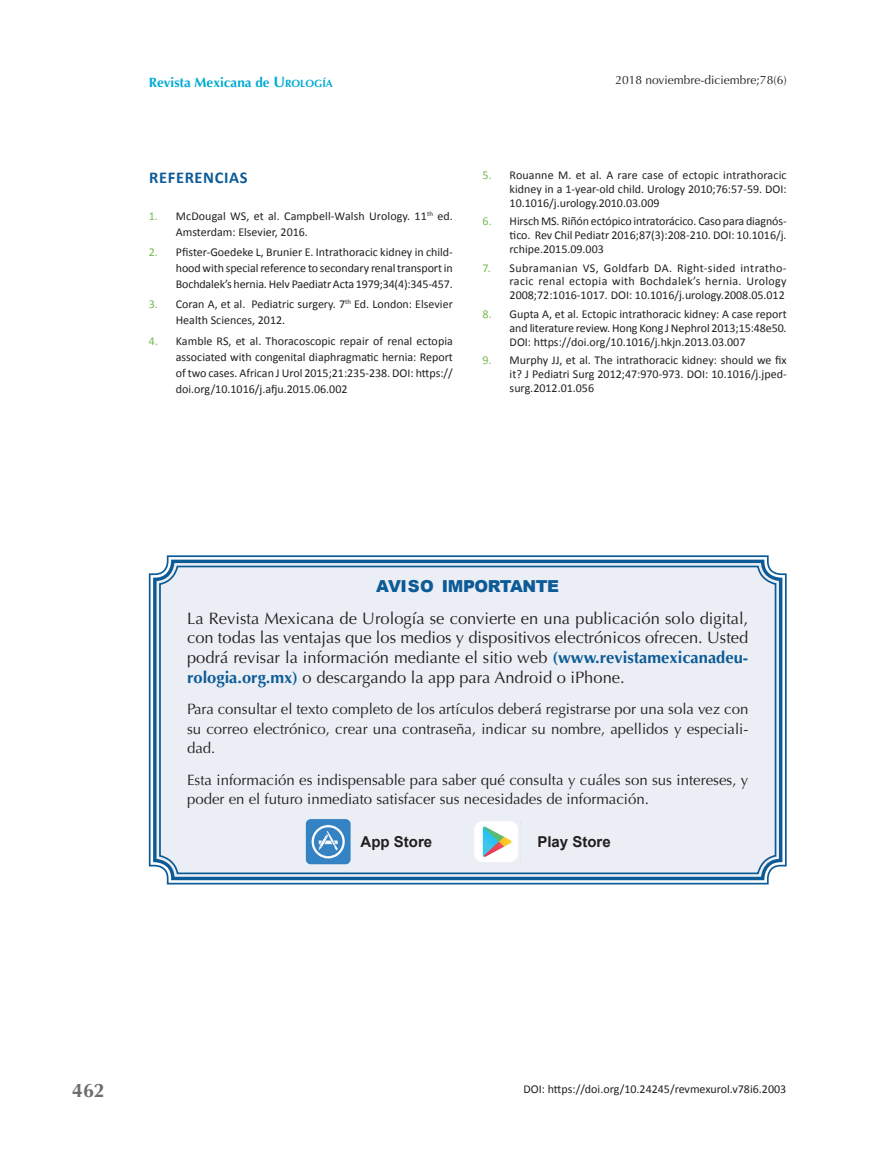
<style>
.page{position:relative;width:893px;height:1149px;background:#fff}
.page>*{position:absolute;margin:0;border:0;box-sizing:border-box;transform-origin:0 0}
.t1{font:700 19.5px "Optima";color:#6c6d70}
.t2{font:16.5px/19.5px "Optima";color:#231f20;text-align:justify}
.t3{font:900 16.5px "Arial";letter-spacing:-.03em;color:#0d5b96}
.t4{font:700 16.5px "Calibri";letter-spacing:.04em;color:#0d5b96}
.t5{font:15px/19.5px "Optima";color:#231f20;text-align:justify}
.t6{font:700 15px "Arial";color:#231f20}
.t7{font:700 13.5px "Optima";color:#00abd2}
.t8{font:12px/14px "Calibri";color:#231f20;text-align:justify}
.t9{font:12px "Optima";color:#231f20}
.s1{font-size:15px}
.s2{font-size:10.5px}
.s3{color:#77b850}
.s4{font-weight:700;color:#0d5b96}
</style>
<div class="page">
<div style="left:148px;top:555px;width:639px;height:330px;background:#ebeef4"></div>
<div style="left:153px;top:559px;width:629px;height:320px;border:3px solid #0d5b96;border-radius:18px"></div>
<div style="left:159px;top:565px;width:617px;height:308px;border:2px solid #0d5b96;border-radius:17px"></div>
<img style="left:305px;top:818px;width:46px;height:46px">
<img style="left:473px;top:818px;width:49px;height:46px">
<p class="t7" style="left:149px;top:74px;width:186px">Revista Mexicana de <span class="s1">U</span><span class="s2">ROLOGÍA</span></p>
<p class="t9" style="left:615px;top:73px;width:173px">2018 noviembre-diciembre;78(6)</p>
<h2 class="t4" style="left:149px;top:166px;width:100px">REFERENCIAS</h2>
<p class="t8" style="left:176px;top:208px;width:279px;line-height:15.9px;text-indent:-27px"><span class="s3">1.</span> McDougal WS, et al. Campbell-Walsh Urology. 11<sup>th</sup> ed.<br>Amsterdam: Elsevier, 2016.</p>
<p class="t8" style="left:176px;top:244px;width:279px;line-height:15.9px;text-indent:-27px"><span class="s3">2.</span> Pfister-Goedeke L, Brunier E. Intrathoracic kidney in child&shy;hood with special reference to secondary renal transport in Bochdalek’s hernia. Helv Paediatr Acta 1979;34(4):345-457.</p>
<p class="t8" style="left:176px;top:296px;width:279px;line-height:15.9px;text-indent:-27px"><span class="s3">3.</span> Coran A, et al. Pediatric surgery. 7<sup>th</sup> Ed. London: Elsevier<br>Health Sciences, 2012.</p>
<p class="t8" style="left:176px;top:332px;width:279px;line-height:15.9px;text-indent:-27px"><span class="s3">4.</span> Kamble RS, et al. Thoracoscopic repair of renal ectopia associated with congenital diaphragmatic hernia: Report of two cases. African J Urol 2015;21:235-238. DOI: https:// doi.org/10.1016/j.afju.2015.06.002</p>
<p class="t8" style="left:510px;top:168px;width:279px;text-indent:-27px"><span class="s3">5.</span> Rouanne M. et al. A rare case of ectopic intrathoracic kidney in a 1-year-old child. Urology 2010;76:57-59. DOI:<br>10.1016/j.urology.2010.03.009</p>
<p class="t8" style="left:510px;top:214px;width:279px;text-indent:-27px"><span class="s3">6.</span> Hirsch MS. Riñón ectópico intratorácico. Caso para diagnós&shy;tico. Rev Chil Pediatr 2016;87(3):208-210. DOI: 10.1016/j. rchipe.2015.09.003</p>
<p class="t8" style="left:510px;top:260px;width:279px;text-indent:-27px"><span class="s3">7.</span> Subramanian VS, Goldfarb DA. Right-sided intratho&shy;racic renal ectopia with Bochdalek’s hernia. Urology 2008;72:1016-1017. DOI: 10.1016/j.urology.2008.05.012</p>
<p class="t8" style="left:510px;top:306px;width:279px;text-indent:-27px"><span class="s3">8.</span> Gupta A, et al. Ectopic intrathoracic kidney: A case report and literature review. Hong Kong J Nephrol 2013;15:48e50.<br>DOI: https://doi.org/10.1016/j.hkjn.2013.03.007</p>
<p class="t8" style="left:510px;top:353px;width:279px;text-indent:-27px"><span class="s3">9.</span> Murphy JJ, et al. The intrathoracic kidney: should we fix it? J Pediatri Surg 2012;47:970-973. DOI: 10.1016/j.jped&shy;surg.2012.01.056</p>
<h2 class="t3" style="left:376px;top:573px;width:184px">AVISO IMPORTANTE</h2>
<p class="t2" style="left:187px;top:608px;width:563px">La Revista Mexicana de Urología se convierte en una publicación solo digital, con todas las ventajas que los medios y dispositivos electrónicos ofrecen. Usted podrá revisar la información mediante el sitio web <span class="s4">(www.revistamexicanadeu&shy;rologia.org.mx)</span> o descargando la app para Android o iPhone.</p>
<p class="t5" style="left:187px;top:699px;width:563px">Para consultar el texto completo de los artículos deberá registrarse por una sola vez con su correo electrónico, crear una contraseña, indicar su nombre, apellidos y especiali&shy;dad.</p>
<p class="t5" style="left:187px;top:769px;width:563px">Esta información es indispensable para saber qué consulta y cuáles son sus intereses, y poder en el futuro inmediato satisfacer sus necesidades de información.</p>
<p class="t6" style="left:360px;top:832px;width:73px">App Store</p>
<p class="t6" style="left:537px;top:832px;width:75px">Play Store</p>
<h1 class="t1" style="left:72px;top:1079px;width:34px">462</h1>
<p class="t8" style="left:523px;top:1082px;width:264px">DOI: https://doi.org/10.24245/revmexurol.v78i6.2003</p>
</div>
